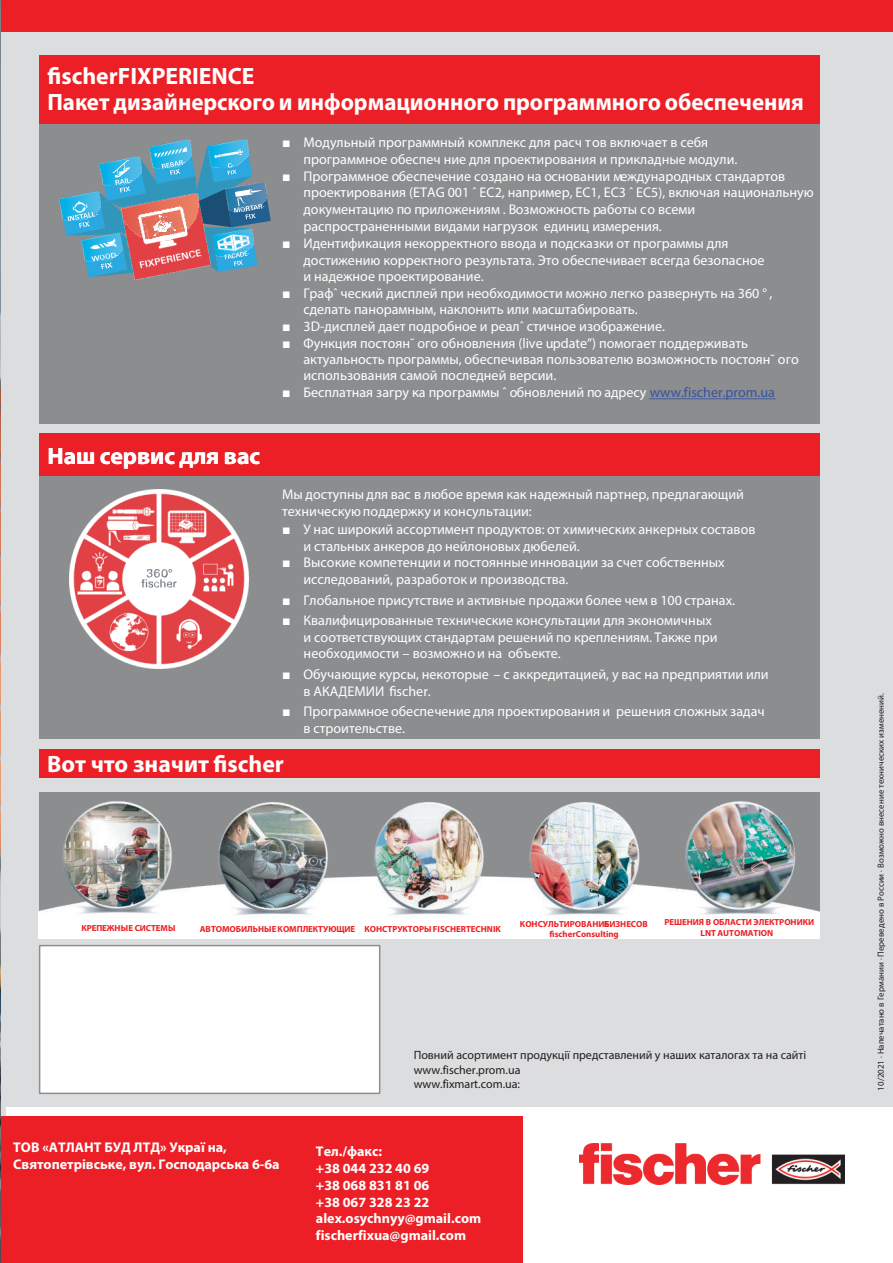
<style>
.page{position:relative;width:893px;height:1263px;background:#fff}
.page>*{position:absolute;margin:0;border:0;box-sizing:border-box;transform-origin:0 0}
.t1{font:700 23.7px/26.2px "Myriad Pro";color:#fff}
.t2{font:14.1px/16.8px "Myriad Pro";color:#fff}
.t3{font:700 14.1px/16.8px "Myriad Pro";color:#fff}
.t4{font:12px/14.7px "Myriad Pro";color:#211d1e}
.t5{font:700 8.85px/10.5px "Myriad Pro";letter-spacing:-.005em;color:#ee1f23;text-align:center}
.t6{font:8.85px "Myriad Pro";letter-spacing:.005em;color:#211d1e}
.s1{font-family:"Arial"}
.s2{color:#3653a3}
</style>
<div class="page">
<div style="left:0;top:32px;width:893px;height:1075px;background:#dcddde"></div>
<div style="left:0;top:0;width:893px;height:32px;background:#ed1f26"></div>
<div style="left:0;top:1117px;width:523px;height:146px;background:#ed1f26"></div>
<div style="left:40px;top:945px;width:340px;height:148px;background:#fff"></div>
<div style="left:39px;top:945px;width:341px;height:149px;border:1px solid #8b8d8f"></div>
<div style="left:39px;top:123px;width:781px;height:301px;background:#8b8d8f"></div>
<div style="left:39px;top:55px;width:781px;height:69px;background:#ed1f26"></div>
<img style="left:134px;top:277px;width:17px;height:3px">
<svg style="left:59px;top:139px;width:212px;height:138px"></svg>
<img style="left:0;top:0;width:1px;height:1263px">
<img style="left:579px;top:1144px;width:266px;height:40px">
<img style="left:39px;top:792px;width:781px;height:146px">
<div style="left:39px;top:749px;width:781px;height:29px;background:#ed1f26"></div>
<div style="left:39px;top:474px;width:781px;height:265px;background:#8b8d8f"></div>
<div style="left:39px;top:433px;width:781px;height:43px;background:#ed1f26"></div>
<img style="left:70px;top:489px;width:178px;height:179px">
<svg style="left:649px;top:398px;width:127px;height:1px"></svg>
<h1 class="t1" style="left:47px;top:65px;width:758px">fischerFIXPERIENCE<br>Пакет дизайнерского и информационного программного обеспечения</h1>
<h1 class="t1" style="left:47px;top:445px;width:214px">Наш сервис для вас</h1>
<h1 class="t1" style="left:47px;top:445px;width:214px">Наш сервис для вас</h1>
<p class="t2" style="left:303px;top:135px;width:435px;text-indent:-21px"><span class="s1">■</span> Модульный программный комплекс для расч тов включает в себя программное обеспеч ние для проектирования и прикладные модули.</p>
<p class="t2" style="left:303px;top:169px;width:512px;text-indent:-21px"><span class="s1">■</span> Программное обеспечение создано на основании международных стандартов проектирования (ETAG 001 ˆ EC2, например, EC1, EC3 ˆ EC5), включая национальную документацию по приложениям . Возможность работы со всеми распространенными видами нагрузок единиц измерения.</p>
<p class="t2" style="left:303px;top:236px;width:462px;text-indent:-21px"><span class="s1">■</span> Идентификация некорректного ввода и подсказки от программы для достижению корректного результата. Это обеспечивает всегда безопасное и надежное проектирование.</p>
<p class="t2" style="left:303px;top:287px;width:470px;line-height:15.6px;text-indent:-21px"><span class="s1">■</span> Графˆ ческий дисплей при необходимости можно легко развернуть на 360 ° , сделать панорамным, наклонить или масштабировать.</p>
<p class="t2" style="left:282px;top:319px;width:384px"><span class="s1">■</span> 3D-дисплей дает подробное и реалˆ стичное изображение.</p>
<p class="t2" style="left:303px;top:336px;width:497px;line-height:16.2px;text-indent:-21px"><span class="s1">■</span> Функция постоян˘ ого обновления (live update”) помогает поддерживать актуальность программы, обеспечивая пользователю возможность постоян˘ ого использования самой последней версии.</p>
<p class="t2" style="left:282px;top:385px;width:494px"><span class="s1">■</span> Бесплатная загру ка программы ˆ обновлений по адресу <span class="s2">www.fischer.prom.ua</span></p>
<p class="t2" style="left:282px;top:487px;width:463px;line-height:17.4px">Мы доступны для вас в любое время как надежный партнер, предлагающий техническую поддержку и консультации:</p>
<p class="t2" style="left:304px;top:522px;width:453px;text-indent:-21px"><span class="s1">■</span> У нас широкий ассортимент продуктов: от химических анкерных составов и стальных анкеров до нейлоновых дюбелей.</p>
<p class="t2" style="left:304px;top:555px;width:423px;text-indent:-21px"><span class="s1">■</span> Высокие компетенции и постоянные инновации за счет собственных исследований, разработок и производства.</p>
<p class="t2" style="left:282px;top:593px;width:454px"><span class="s1">■</span> Глобальное присутствие и активные продажи более чем в 100 странах.</p>
<p class="t2" style="left:304px;top:613px;width:415px;text-indent:-21px"><span class="s1">■</span> Квалифицированные технические консультации для экономичных и соответствующих стандартам решений по креплениям. Также при необходимости – возможно и на объекте.</p>
<p class="t2" style="left:303px;top:667px;width:467px;text-indent:-21px"><span class="s1">■</span> Обучающие курсы, некоторые – с аккредитацией, у вас на предприятии или в АКАДЕМИИ fischer.</p>
<p class="t2" style="left:303px;top:704px;width:463px;text-indent:-21px"><span class="s1">■</span> Программное обеспечение для проектирования и решения сложных задач в строительстве.</p>
<h1 class="t1" style="left:47px;top:752px;width:238px">Вот что значит fischer</h1>
<p class="t5" style="left:81px;top:923px;width:96px">КРЕПЕЖНЫЕ СИСТЕМЫ</p>
<p class="t5" style="left:200px;top:924px;width:303px">АВТОМОБИЛЬНЫЕ КОМПЛЕКТУЮЩИЕ КОНСТРУКТОРЫ FISCHERTECHNIK</p>
<p class="t5" style="left:520px;top:919px;width:129px">КОНСУЛЬТИРОВАНИБЕИЗНЕСОВ fischerConsulting</p>
<p class="t5" style="left:664px;top:918px;width:151px">РЕШЕНИЯ В ОБЛАСТИ ЭЛЕКТРОНИКИ<br>LNT AUTOMATION</p>
<p class="t3" style="left:13px;top:1138px;width:268px">ТОВ «АТЛАНТ БУД ЛТД» Украї на,<br>Святопетрівське, вул. Господарська 6-6а</p>
<p class="t4" style="left:414px;top:1047px;width:394px">Повний асортимент продукції представлений у наших каталогах та на сайті www.fischer.prom.ua<br>www.fixmart.com.ua:</p>
<p class="t3" style="left:316px;top:1142px;width:167px">Тел./факс:<br>+38 044 232 40 69<br>+38 068 831 81 06<br>+38 067 328 23 22 alex.osychnyy@gmail.com fischerfixua@gmail.com</p>
<p class="t6" style="left:877px;top:1090px;width:399px;rotate:-90deg">10/2021 · Напечатано в Германии · Переведено в России · Возможно внесение технических изменений.</p>
</div>
